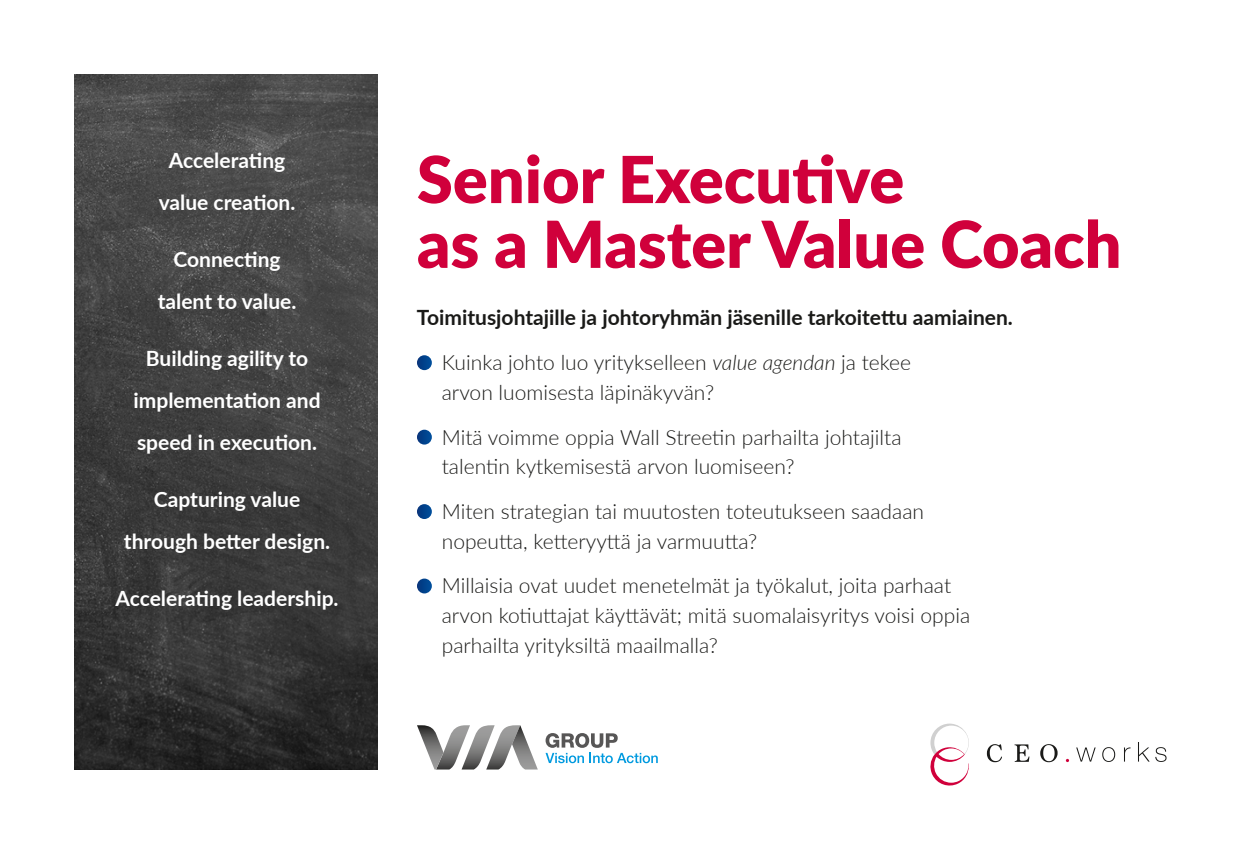
<style>
.page{position:relative;width:1241px;height:844px;background:#fff}
.page>*{position:absolute;margin:0;border:0;box-sizing:border-box;transform-origin:0 0}
.t1{font:900 64.75px/64.8px "Lato";color:#d0003b}
.t2{font:300 21px/44.6px "Lato";color:#1a1a18}
.t3{font:700 21px/42px "Lato";color:#fff;text-align:center}
.t4{font:700 21px/44.6px "Lato";color:#1a1a18}
.s1{font-weight:300}
.s2{font-weight:300;font-style:italic}
</style>
<div class="page">
<img style="left:74px;top:74px;width:303px;height:695px">
<svg style="left:417px;top:355px;width:15px;height:15px"></svg>
<svg style="left:417px;top:429px;width:15px;height:15px"></svg>
<svg style="left:417px;top:504px;width:15px;height:15px"></svg>
<svg style="left:417px;top:578px;width:15px;height:15px"></svg>
<svg style="left:417px;top:725px;width:120px;height:44px"></svg>
<svg style="left:545px;top:733px;width:112px;height:30px"></svg>
<svg style="left:930px;top:723px;width:38px;height:63px"></svg>
<svg style="left:986px;top:744px;width:15px;height:18px"></svg>
<svg style="left:1014px;top:744px;width:15px;height:17px"></svg>
<svg style="left:1040px;top:744px;width:17px;height:18px"></svg>
<svg style="left:1076px;top:747px;width:19px;height:14px"></svg>
<svg style="left:1102px;top:747px;width:12px;height:14px"></svg>
<svg style="left:1124px;top:747px;width:6px;height:14px"></svg>
<svg style="left:1138px;top:742px;width:11px;height:19px"></svg>
<svg style="left:1155px;top:747px;width:11px;height:14px"></svg>
<p class="t3" style="left:159px;top:138px;width:138px">Accelerating value creation.</p>
<p class="t3" style="left:158px;top:237px;width:140px">Connecting talent to value.</p>
<p class="t3" style="left:133px;top:336px;width:189px">Building agility to implementation and speed in execution.</p>
<p class="t3" style="left:124px;top:477px;width:208px">Capturing value through better design.</p>
<p class="t3" style="left:116px;top:576px;width:224px">Accelerating leadership.</p>
<h1 class="t1" style="left:417px;top:144px;width:706px">Senior Executive<br>as a Master Value Coach</h1>
<p class="t4" style="left:441px;top:294px;width:572px;text-indent:-25px">Toimitusjohtajille ja johtoryhmän jäsenille tarkoitettu aamiainen.<br><span class="s1">Kuinka johto luo yritykselleen</span> <span class="s2">value agendan</span> <span class="s1">ja tekee</span></p>
<p class="t2" style="left:441px;top:369px;width:461px">arvon luomisesta läpinäkyvän?<br>Mitä voimme oppia Wall Streetin parhailta johtajilta</p>
<p class="t2" style="left:441px;top:443px;width:483px">talentin kytkemisestä arvon luomiseen?<br>Miten strategian tai muutosten toteutukseen saadaan</p>
<p class="t2" style="left:441px;top:518px;width:511px">nopeutta, ketteryyttä ja varmuutta?<br>Millaisia ovat uudet menetelmät ja työkalut, joita parhaat</p>
<p class="t2" style="left:442px;top:600px;width:530px;line-height:29.8px">arvon kotiuttajat käyttävät; mitä suomalaisyritys voisi oppia parhailta yrityksiltä maailmalla?</p>
</div>
